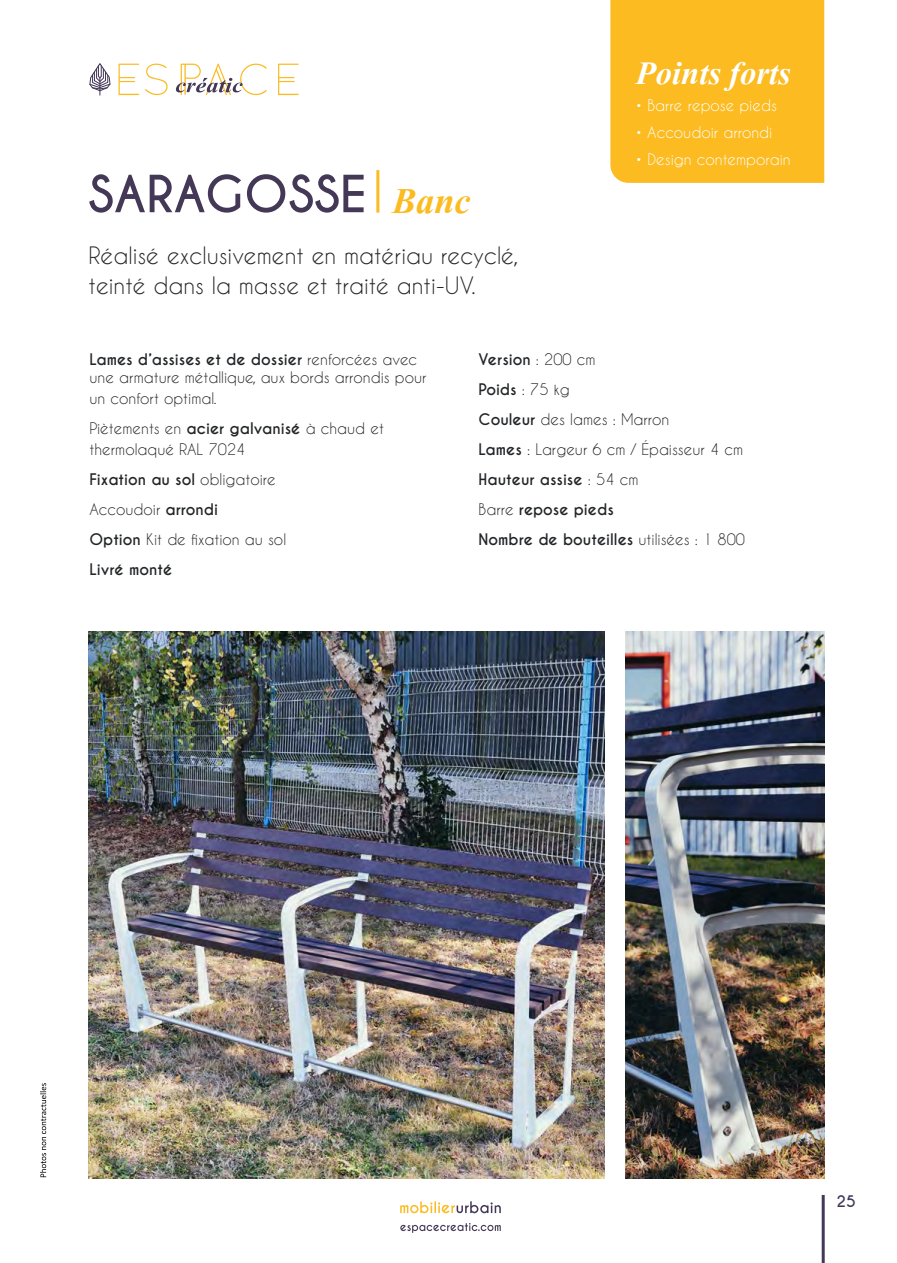
<style>
.page{position:relative;width:897px;height:1263px;background:#fff}
.page>*{position:absolute;margin:0;border:0;box-sizing:border-box;transform-origin:0 0}
.t1{font:700 45px "Vijaya";color:#fbbb21}
.t2{font:700 40.5px "Vijaya";color:#fff}
.t3{font:22.5px/30px "Caviar Dreams";color:#222527}
.t4{font:15px/30px "Caviar Dreams";color:#222527}
.t5{font:15px "Caviar Dreams";color:#fff}
.t6{font:700 15px "Caviar Dreams";color:#443857}
.s1{font-weight:700}
</style>
<div class="page">
<svg style="left:40px;top:1083px;width:6px;height:94px"></svg>
<hr style="left:822px;top:1195px;width:3px;height:68px;background:#443857">
<svg style="left:119px;top:64px;width:20px;height:31px"></svg>
<svg style="left:145px;top:64px;width:23px;height:31px"></svg>
<svg style="left:278px;top:64px;width:21px;height:31px"></svg>
<svg style="left:89px;top:63px;width:22px;height:33px"></svg>
<svg style="left:176px;top:64px;width:91px;height:31px"></svg>
<svg style="left:400px;top:1223px;width:101px;height:10px"></svg>
<svg style="left:400px;top:1201px;width:101px;height:12px"></svg>
<hr style="left:376px;top:170px;width:3px;height:43px;background:#fbbb21">
<div style="left:610px;top:0;width:214px;height:183px;background:#fbbb21"></div>
<svg style="left:89px;top:174px;width:275px;height:39px"></svg>
<img style="left:89px;top:631px;width:516px;height:547px">
<img style="left:626px;top:631px;width:199px;height:547px">
<h1 class="t1" style="left:392px;top:165px;width:80px">Banc</h1>
<h3 class="t3" style="left:89px;top:240px;width:431px">Réalisé exclusivement en matériau recyclé, teinté dans la masse et traité anti-UV.</h3>
<h2 class="t2" style="left:636px;top:41px;width:156px">Points forts</h2>
<p class="t5" style="left:636px;top:96px;width:142px"><span class="s1">•</span> Barre repose pieds</p>
<p class="t5" style="left:636px;top:123px;width:138px"><span class="s1">•</span> Accoudoir arrondi</p>
<p class="t5" style="left:636px;top:150px;width:156px"><span class="s1">•</span> Design contemporain</p>
<p class="t4" style="left:89px;top:350px;width:339px;line-height:18px"><span class="s1">Lames d’assises et de dossier</span> renforcées avec une armature métallique, aux bords arrondis pour</p>
<p class="t4" style="left:89px;top:383px;width:296px">un confort optimal.<br>Piètements en <span class="s1">acier galvanisé</span> à chaud et</p>
<p class="t4" style="left:89px;top:434px;width:198px">thermolaqué RAL 7024<br><span class="s1">Fixation au sol</span> obligatoire<br>Accoudoir <span class="s1">arrondi<br>Option</span> Kit de fixation au sol<br><span class="s1">Livré monté</span></p>
<p class="t4" style="left:479px;top:344px;width:268px"><span class="s1">Version</span> : 200 cm<br><span class="s1">Poids</span> : 75 kg<br><span class="s1">Couleur</span> des lames : Marron<br><span class="s1">Lames</span> : Largeur 6 cm / Épaisseur 4 cm<br><span class="s1">Hauteur assise</span> : 54 cm<br>Barre <span class="s1">repose pieds<br>Nombre de bouteilles</span> utilisées : 1 800</p>
<p class="t6" style="left:837px;top:1192px;width:21px">25</p>
</div>
